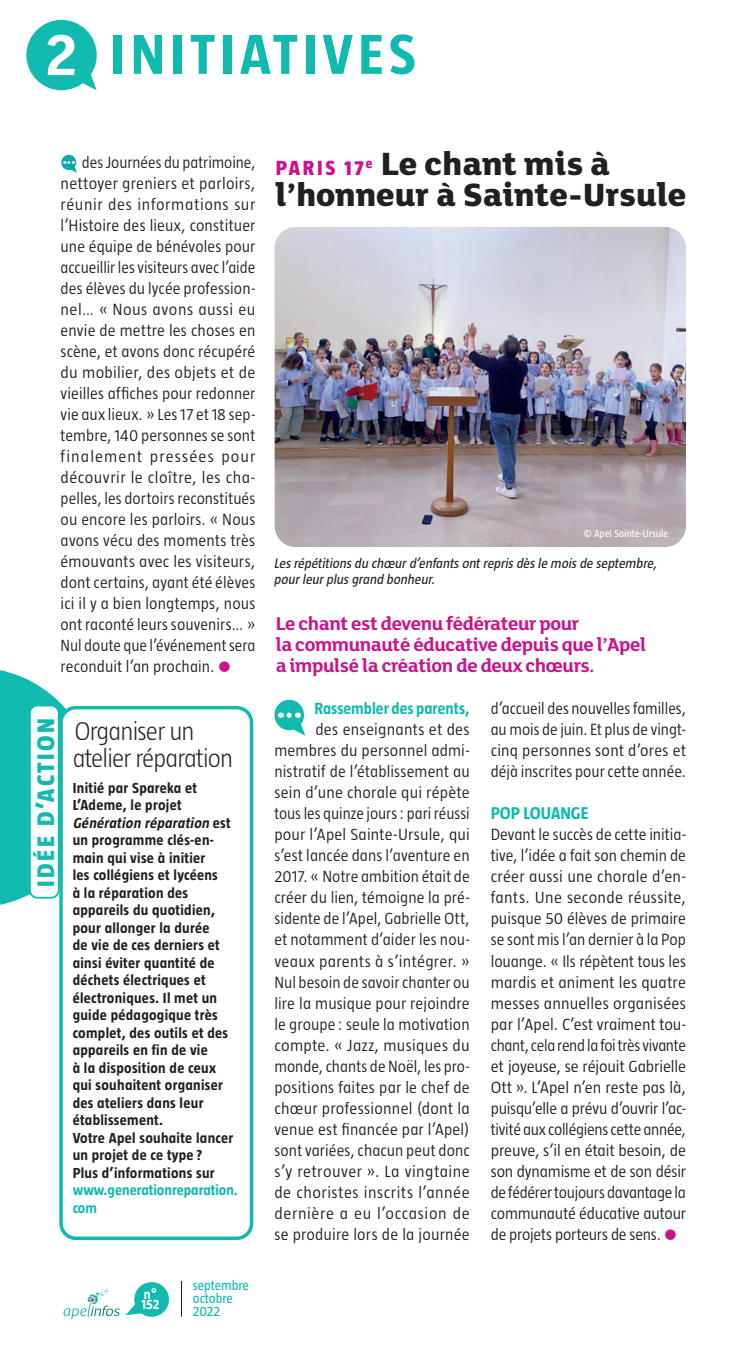
<style>
.page{position:relative;width:745px;height:1350px;background:#fff}
.page>*{position:absolute;margin:0;border:0;box-sizing:border-box;transform-origin:0 0}
.t1{font:700 57.75px "Taz";letter-spacing:.09em;color:#10baaf}
.t2{font:800 35px/31.5px "FS Lola";color:#231f20}
.t3{font:300 26.25px/26.2px "Taz";letter-spacing:-.03em;color:#231f20}
.t4{font:800 24.5px "Taz";letter-spacing:.1em;color:#10baaf}
.t5{font:800 21px "Taz";letter-spacing:.13em;color:#cc128c}
.t6{font:700 20.12px/21px "FS Lola";letter-spacing:-.02em;color:#cc128c}
.t7{font:700 17.5px "Taz";color:#10baaf}
.t8{font:300 16.62px/21px "Taz";letter-spacing:.005em;color:#231f20;text-align:justify}
.t9{font:700 16.62px "Taz";color:#10baaf}
.t10{font:700 14.88px/17.5px "Taz";letter-spacing:.02em;color:#231f20}
.t11{font:700 14.88px/17.5px "Taz";color:#10baaf}
.t12{font:italic 14px/15.8px "Taz";color:#231f20}
.t13{font:14px/13.1px "Taz";letter-spacing:-.005em;color:#10baaf}
.t14{font:700 14px/10.5px "Taz";color:#fff}
.t15{font:10.5px "Taz";color:#fff}
.s1{font-family:"FS Lola";font-size:62.65px;color:#fff}
.s2{font-weight:800;font-size:24.5px;color:#cc128c}
.s3{font-style:italic}
</style>
<div class="page">
<svg style="left:274px;top:699px;width:30px;height:31px"></svg>
<svg style="left:287px;top:712px;width:18px;height:23px"></svg>
<svg style="left:0;top:670px;width:95px;height:235px"></svg>
<div style="left:61px;top:707px;width:190px;height:531px;background:#fff;border-radius:15px"></div>
<div style="left:59px;top:706px;width:194px;height:533px;border:4px solid #10baaf;border-radius:15px"></div>
<div style="left:30px;top:705px;width:29px;height:192px;background:#fff;border-radius:7px"></div>
<div style="left:29px;top:704px;width:31px;height:194px;border:2px solid #10baaf;border-radius:7px"></div>
<div style="left:61px;top:155px;width:15px;height:15px;background:#00aaad;border-radius:50%"></div>
<svg style="left:64px;top:161px;width:13px;height:12px"></svg>
<div style="left:26px;top:20px;width:71px;height:70px;background:#10baaf;border-radius:50%"></div>
<svg style="left:66px;top:55px;width:31px;height:35px"></svg>
<hr style="left:181px;top:1280px;width:1px;height:36px;background:#231f20">
<img style="left:274px;top:227px;width:411px;height:320px">
<svg style="left:63px;top:1282px;width:106px;height:37px"></svg>
<h1 class="t1" style="left:43px;top:24px;width:373px"><span class="s1">2</span> INITIATIVES</h1>
<p class="t8" style="left:61px;top:152px;width:196px;text-indent:21px">des Journées du patrimoine, nettoyer greniers et parloirs, réunir des informations sur l’Histoire des lieux, constituer une équipe de bénévoles pour accueillir les visiteurs avec l’aide des élèves du lycée profession&shy;nel… « Nous avons aussi eu envie de mettre les choses en scène, et avons donc récupéré du mobilier, des objets et de vieilles affiches pour redonner vie aux lieux. » Les 17 et 18 sep&shy;tembre, 140 personnes se sont finalement pressées pour découvrir le cloître, les cha&shy;pelles, les dortoirs reconstitués ou encore les parloirs. « Nous avons vécu des moments très émouvants avec les visiteurs, dont certains, ayant été élèves ici il y a bien longtemps, nous ont raconté leurs souvenirs… » Nul doute que l’événement sera reconduit l’an prochain. <span class="s2">•</span></p>
<h3 class="t4" style="left:33px;top:886px;width:170px;rotate:-90deg">IDÉE D’ACTION</h3>
<h3 class="t3" style="left:73px;top:718px;width:162px">Organiser un atelier réparation</h3>
<p class="t10" style="left:73px;top:779px;width:162px">Initié par Spareka et<br>L’Ademe, le projet<br><span class="s3">Génération réparation</span> e s t un programme clés-en&shy;main qui vise à initier<br>les collégiens et lycéens<br>à la réparation des appareils du quotidien, pour allonger la durée<br>de vie de ces derniers et ainsi éviter quantité de déchets électriques et électroniques. Il met un guide pédagogique très complet, des outils et des appareils en fin de vie<br>à la disposition de ceux qui souhaitent organiser des ateliers dans leur établissement.<br>Votre Apel souhaite lancer un projet de ce type ?<br>Plus d’informations sur</p>
<p class="t11" style="left:73px;top:1181px;width:167px">www.generationreparation. com</p>
<p class="t14" style="left:141px;top:1288px;width:20px">n°<br>152</p>
<p class="t13" style="left:193px;top:1278px;width:57px">septembre octobre<br>2022</p>
<h2 class="t2" style="left:275px;top:149px;width:412px;text-indent:105px">Le chant mis à l’honneur à Sainte-Ursule</h2>
<p class="t5" style="left:275px;top:157px;width:98px">PARIS 17<sup>e</sup></p>
<p class="t15" style="left:583px;top:527px;width:86px">© Apel Sainte-Ursule</p>
<p class="t12" style="left:274px;top:555px;width:387px">Les répétitions du chœurd’enfants ontrepris dès le mois de septembre, pourleurplus grand bonheur.</p>
<p class="t6" style="left:275px;top:614px;width:372px">Le chant est devenu fédérateur pour<br>la communauté éducative depuis que l’Apel a impulsé la création de deux chœurs.</p>
<p class="t9" style="left:314px;top:700px;width:157px">Rassembler des parents,</p>
<p class="t8" style="left:274px;top:719px;width:197px;text-indent:41px">des enseignants et des membres du personnel admi&shy;nistratif de l’établissement au sein d’une chorale qui répète tous les quinze jours: pari réussi pour l’Apel Sainte-Ursule, qui s’est lancée dans l’aventure en 2017. « Notre ambition était de créer du lien, témoigne la pré&shy;sidente de l’Apel, Gabrielle Ott, et notamment d’aider les nou&shy;veaux parents à s’intégrer. » Nul besoin de savoir chanter ou lire la musique pour rejoindre le groupe : seule la motivation compte. « Jazz, musiques du monde, chants de Noël, les pro&shy;positions faites par le chef de chœur professionnel (dont la venue est financée par l’Apel) sont variées, chacun peut donc s’y retrouver ». La vingtaine de choristes inscrits l’année dernière a eu l’occasion de se produire lors de la journée</p>
<p class="t8" style="left:490px;top:698px;width:197px">d’accueil des nouvelles familles, au mois de juin. Et plus de vingt&shy;cinq personnes sont d’ores et déjà inscrites pour cette année.</p>
<p class="t7" style="left:490px;top:804px;width:99px">POP LOUANGE</p>
<p class="t8" style="left:490px;top:824px;width:197px">Devant le succès de cette initia&shy;tive, l’idée a fait son chemin de créer aussi une chorale d’en&shy;fants. Une seconde réussite, puisque 50 élèves de primaire se sont mis l’an dernier à la Pop louange. « Ils répètent tous les mardis et animent les quatre messes annuelles organisées par l’Apel. C’est vraiment tou&shy;chant, cela rend la foi très vivante et joyeuse, se réjouit Gabrielle Ott ». L’Apel n’en reste pas là, puisqu’elle a prévu d’ouvrir l’ac&shy;tivité aux collégiens cette année, preuve, s’il en était besoin, de son dynamisme et de son désir de fédérer toujours davantage la communauté éducative autour de projets porteurs de sens. <span class="s2">•</span></p>
</div>
